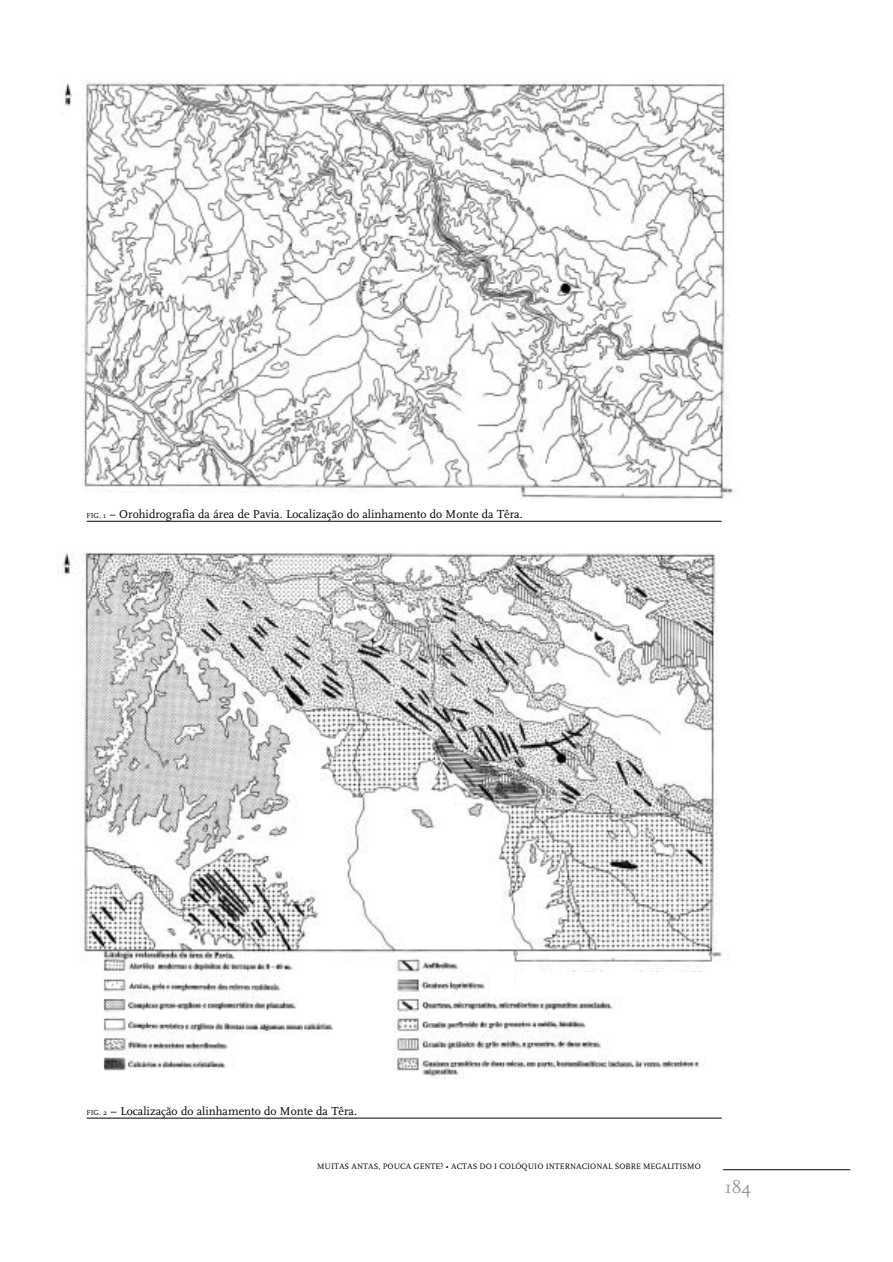
<style>
.page{position:relative;width:893px;height:1262px;background:#fff}
.page>*{position:absolute;margin:0;border:0;box-sizing:border-box;transform-origin:0 0}
.t1{font:18px "FF Scala";color:#999}
.t2{font:12px "FF Scala";color:#000}
.t3{font:8.25px "FF Scala";color:#000}
.s1{font-size:7.5px}
</style>
<div class="page">
<hr style="left:723px;top:1169px;width:127px;height:1px;background:#000">
<img style="left:64px;top:80px;width:669px;height:419px">
<div style="left:77px;top:493px;width:316px;height:31px;background:#fff"></div>
<hr style="left:87px;top:521px;width:634px;height:1px;background:#000">
<img style="left:58px;top:552px;width:665px;height:526px">
<div style="left:517px;top:971px;width:206px;height:21px;background:#fff"></div>
<hr style="left:87px;top:1117px;width:634px;height:1px;background:#000">
<p class="t2" style="left:87px;top:508px;width:437px"><span class="s1">FIG. 1</span> – Orohidrografia da área de Pavia. Localização do alinhamento do Monte da Têra.</p>
<p class="t2" style="left:87px;top:1105px;width:272px"><span class="s1">FIG. 2</span> – Localização do alinhamento do Monte da Têra.</p>
<p class="t3" style="left:317px;top:1163px;width:385px">MUITAS ANTAS, POUCA GENTE? • ACTAS DO I COLÓQUIO INTERNACIONAL SOBRE MEGALITISMO</p>
<h1 class="t1" style="left:724px;top:1179px;width:28px">184</h1>
</div>
